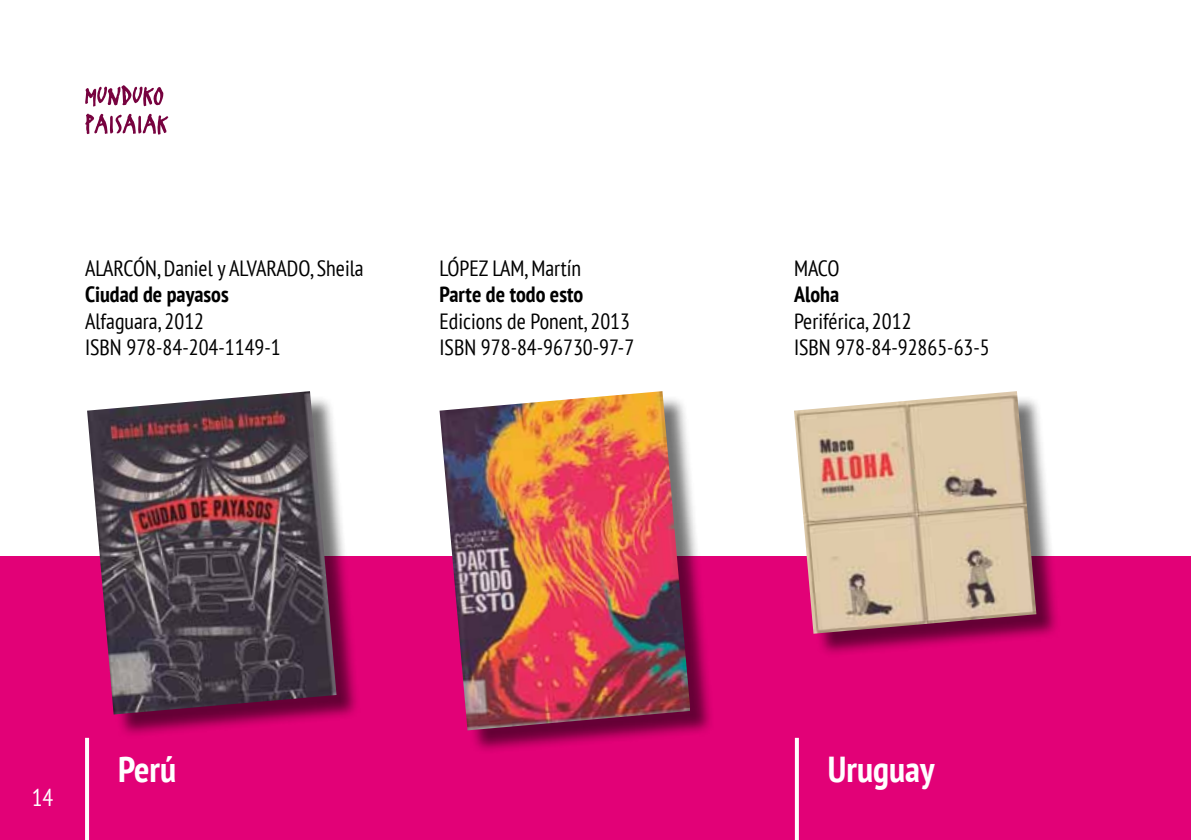
<style>
.page{position:relative;width:1191px;height:840px;background:#fff}
.page>*{position:absolute;margin:0;border:0;box-sizing:border-box;transform-origin:0 0}
.t1{font:700 condensed 36px "PT Sans";color:#fff}
.t2{font:condensed 24px "PT Sans";color:#fff}
.t3{font:condensed 22px/26.4px "PT Sans";color:#000}
.t4{font:700 condensed 22px "PT Sans";color:#000}
</style>
<div class="page">
<div style="left:0;top:556px;width:1191px;height:283px;background:#e20177"></div>
<svg style="left:85px;top:85px;width:79px;height:21px"></svg>
<svg style="left:85px;top:113px;width:83px;height:22px"></svg>
<svg style="left:85px;top:737px;width:4px;height:102px"></svg>
<svg style="left:795px;top:737px;width:4px;height:102px"></svg>
<div style="left:91px;top:394px;width:270px;height:344px;background:#000;opacity:.55"></div>
<img style="left:87px;top:391px;width:249px;height:323px">
<div style="left:443px;top:394px;width:272px;height:360px;background:#000;opacity:.55"></div>
<img style="left:439px;top:391px;width:251px;height:339px">
<div style="left:797px;top:394px;width:263px;height:263px;background:#000;opacity:.55"></div>
<img style="left:794px;top:391px;width:242px;height:242px">
<p class="t3" style="left:85px;top:254px;width:280px">ALARCÓN, Daniel y ALVARADO, Sheila</p>
<p class="t4" style="left:85px;top:279px;width:145px">Ciudad de payasos</p>
<p class="t3" style="left:85px;top:307px;width:197px">Alfaguara, 2012<br>ISBN 978-84-204-1149-1</p>
<p class="t3" style="left:439px;top:254px;width:143px">LÓPEZ LAM, Martín</p>
<p class="t4" style="left:439px;top:279px;width:145px">Parte de todo esto</p>
<p class="t3" style="left:439px;top:307px;width:196px">Edicions de Ponent, 2013<br>ISBN 978-84-96730-97-7</p>
<p class="t3" style="left:794px;top:254px;width:47px">MACO</p>
<p class="t4" style="left:794px;top:279px;width:47px">Aloha</p>
<p class="t3" style="left:794px;top:307px;width:197px">Periférica, 2012<br>ISBN 978-84-92865-63-5</p>
<p class="t2" style="left:32px;top:782px;width:23px">14</p>
<h1 class="t1" style="left:118px;top:744px;width:60px">Perú</h1>
<h1 class="t1" style="left:828px;top:744px;width:108px">Uruguay</h1>
</div>
